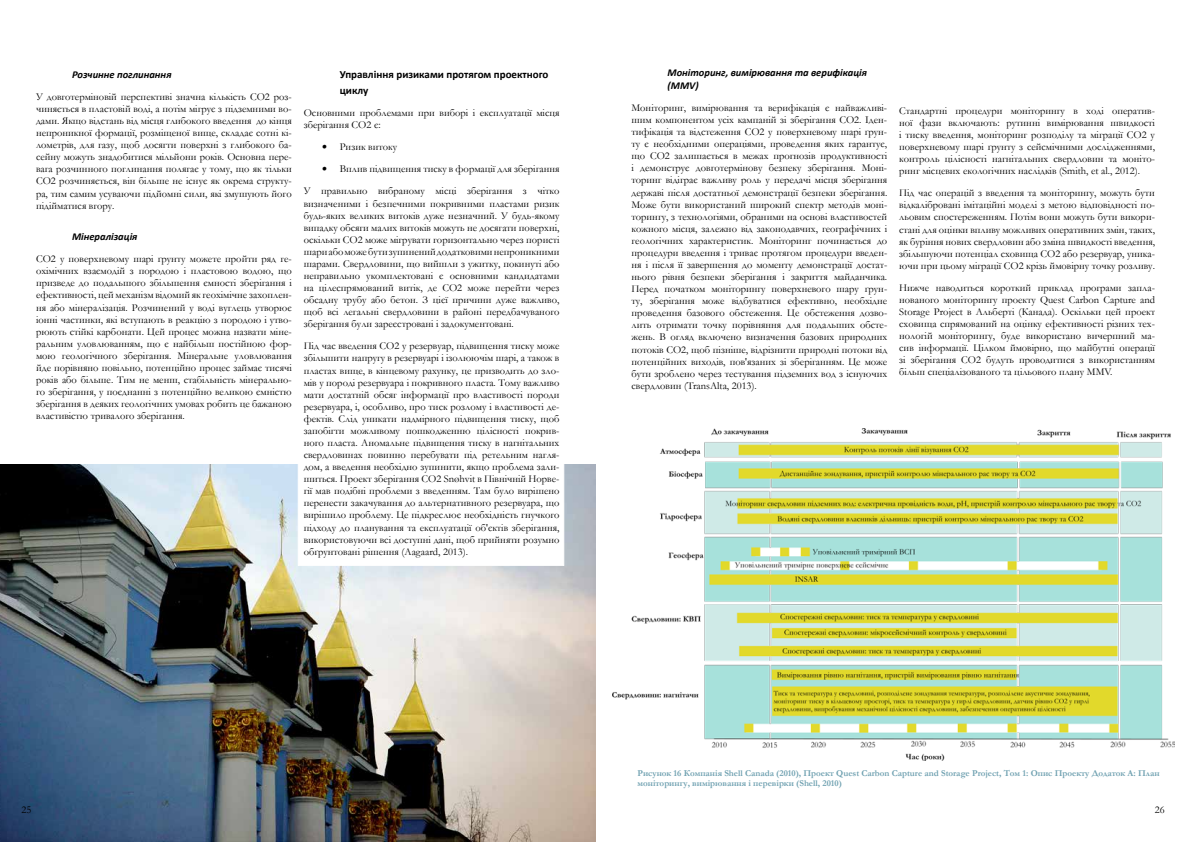
<style>
.page{position:relative;width:1191px;height:842px;background:#fff}
.page>*{position:absolute;margin:0;border:0;box-sizing:border-box;transform-origin:0 0}
.t1{font:700 11px/15.8px "Calibri";color:#000}
.t2{font:10.5px/12.1px "Garamond";color:#000;text-align:justify}
.t3{font:italic 700 10.5px/12.4px "Calibri";color:#000}
.t4{font:700 9px/10.8px "Garamond";color:#6ea0b0}
.s1{font-family:"Calibri";font-weight:700;font-style:italic}
</style>
<div class="page">
<img style="left:612px;top:428px;width:562px;height:333px">
<img style="left:0;top:464px;width:595px;height:378px">
<div style="left:298px;top:459px;width:266px;height:107px;background:#fff"></div>
<p class="t3" style="left:72px;top:68px;width:101px">Розчинне поглинання</p>
<p class="t2" style="left:36px;top:90px;width:257px">У довготерміновій перспективі значна кількість CO2 роз&shy;чиняється в пластовій воді, а потім мігрує з підземними во&shy;дами. Якщо відстань від місця глибокого введення до кінця непроникної формації, розміщеної вище, складає сотні кі&shy;лометрів, для газу, щоб досягти поверхні з глибокого ба&shy;сейну можуть знадобитися мільйони років. О сновна пере&shy;вага розчинного поглинання полягає у тому, що як тільки CO2 розчиняється, він більше не існує як окрема структу&shy;ра, тим самим усуваючи підйомні сили, які змушують його підійматися вгору.</p>
<p class="t3" style="left:72px;top:230px;width:67px">Мінералізація</p>
<p class="t2" style="left:36px;top:253px;width:257px">СО2 у поверхневому шарі ґрунту можете пройти ряд ге&shy;охімічних взаємодій з породою і пластовою водою, що призведе до подальшого збільшення ємності зберігання і ефективності, цей механізм відомий як геохімічне захоплен&shy;ня або мінералізація. Розчинений у воді вуглець утворює іонні частинки, які вступають в реакцію з породою і утво&shy;рюють стійкі карбонати. Цей процес можна назвати міне&shy;ральним уловлюванням, що є найбільш постійною фор&shy;мою геологічного зберігання. Мінеральне уловлювання йде порівняно повільно, потенційно процес займає тисячі років або більше. Тим не менш, стабільність мінерально&shy;го зберігання, у поєднанні з потенційно великою ємністю зберігання в деяких геологічних умовах робить це бажаною властивістю тривалого зберігання.</p>
<p class="t1" style="left:340px;top:67px;width:210px">Управління ризиками протягом проектного циклу</p>
<p class="t2" style="left:304px;top:107px;width:257px">Основними проблемами при виборі і експлуатації місця зберігання CO2 є:</p>
<p class="t2" style="left:322px;top:141px;width:77px"><span class="s1">•</span> Ризик витоку</p>
<p class="t2" style="left:322px;top:163px;width:239px"><span class="s1">•</span> Вплив підвищення тиску в формації для зберігання</p>
<p class="t2" style="left:304px;top:185px;width:5px">У</p>
<p class="t2" style="left:304px;top:185px;width:257px;text-indent:17px">правильно вибраному місці зберігання з чітко визначеними і безпечними покривними пластами ризик будь-яких великих витоків дуже незначний. У будь-якому випадку обсяги малих витоків можуть не досягати поверхні, оскільки CO2 може мігрувати горизонтально через пористі шариабоможебутизупиненийдодатковиминепроникними шарами. Свердловини, що вийшли з ужитку, покинуті або неправильно укомплектовані є основними кандидатами на цілеспрямований витік, де CO2 може перейти через обсадну трубу або бетон. З цієї причини дуже важливо, щоб всі легальні свердловини в районі передбачуваного зберігання були зареєстровані і задокументовані.</p>
<p class="t2" style="left:304px;top:340px;width:257px">Під час введення СО2 у резервуар, підвищення тиску може збільшити напругу в резервуарі і ізолюючім шарі, а також в пластах вище, в кінцевому рахунку, це призводить до зло&shy;мів у породі резервуара і покривного пласта. Тому важливо мати достатній обсяг інформації про властивості породи резервуара, і, особливо, про тиск розлому і властивості де&shy;фектів. Слід уникати надмірного підвищення тиску, щоб запобігти можливому пошкодженню цілісності покрив&shy;ного пласта. Аномальне підвищення тиску в нагнітальних свердловинах повинно перебувати під ретельним нагля&shy;дом, а введення необхідно зупинити, якщо проблема зали&shy;шиться. Проект зберігання CO2 Snøhvit в Північній Норве&shy;гії мав подібні проблеми з введенням. Там було вирішено перенести закачування до альтернативного резервуара, що вирішило проблему. Це підкреслює необхідність гнучкого підходу до планування та експлуатації об'єктів зберігання, використовуючи всі доступні дані, щоб прийняти розумно обґрунтовані рішення (Aagaard, 2013).</p>
<p class="t3" style="left:667px;top:67px;width:201px">Моніторинг, вимірювання та верифікація (MMV)</p>
<p class="t2" style="left:631px;top:101px;width:257px">Моніторинг, вимірювання та верифікація є найважливі&shy;шим компонентом усіх кампаній зі зберігання CO2. Іден&shy;тифікація та відстеження СО 2 у поверхневому шарі ґрун&shy;ту є необхідними операціями, проведення яких гарантує, що CO2 залишається в межах прогнозів продуктивності і демонструє довготермінову безпеку зберігання. Моні&shy;торинг відіграє важливу роль у передачі місця зберігання державі після достатньої демонстрації безпеки зберігання.<br>Може бути використаний широкий спектр методів моні&shy;торингу, з технологіями, обраними на основі властивостей кожного місця, залежно від законодавчих, географічних і геологічних характеристик. Моніторинг починається до процедури введення і триває протягом процедури введен&shy;ня і після її завершення до моменту демонстрації достат&shy;нього рівня безпеки зберігання і закриття майданчика.<br>Перед початком моніторингу поверхневого шару ґрун&shy;ту, зберігання може відбуватися ефективно, необхідне проведення базового обстеження. Це обстеження дозво&shy;лить отримати точку порівняння для подальших обсте&shy;жень. В огляд включено визначення базових природних потоків CO2, щоб пізніше, відрізнити природні потоки від потенційних виходів, пов'язаних зі зберіганням. Це може бути зроблено через тестування підземних вод з існуючих свердловин (TransAlta, 2013).</p>
<p class="t2" style="left:899px;top:104px;width:257px">Стандартні процедури моніторингу в ході оператив&shy;ної фази включають: рутинні вимірювання швидкості і тиску введення, моніторинг розподілу та міграції СО2 у поверхневому шарі ґрунту з сейсмічними дослідженнями, контроль цілісності нагнітальних свердловин та моніто&shy;ринг місцевих екологічних наслідків (Smith, et al., 2012).</p>
<p class="t2" style="left:899px;top:187px;width:257px">Під час операцій з введення та моніторингу, можуть бути відкалібровані імітаційні моделі з метою відповідності по&shy;льовим спостереженням. Потім вони можуть бути викори&shy;стані для оцінки впливу можливих оперативних змін, таких, як буріння нових свердловин або зміна швидкості введення, збільшуючи потенціал сховища CO2 або резервуар, уника&shy;ючи при цьому міграції CO2 крізь ймовірну точку розливу.</p>
<p class="t2" style="left:899px;top:281px;width:258px">Нижче наводиться короткий приклад програми запла&shy;нованого моніторингу проекту Quest Carbon Capture and Storage Project в Альберті (Канада). О скільки цей проект сховища спрямований на оцінку ефективності різних тех&shy;нологій моніторингу, буде використано вичерпний ма&shy;сив інформації. Цілком ймовірно, що майбутні операції зі зберігання CO2 будуть проводитися з використанням більш спеціалізованого та цільового плану MMV.</p>
<p class="t4" style="left:637px;top:767px;width:523px">Рисунок 16 Компанія Shell Canada (2010), Проект Quest Carbon Capture and Storage Project, Том 1: Опис Проекту Додаток A: План моніторингу, вимірювання і перевірки (Shell, 2010)</p>
<p class="t2" style="left:22px;top:803px;width:11px">25</p>
<p class="t2" style="left:1155px;top:803px;width:11px">26</p>
</div>
